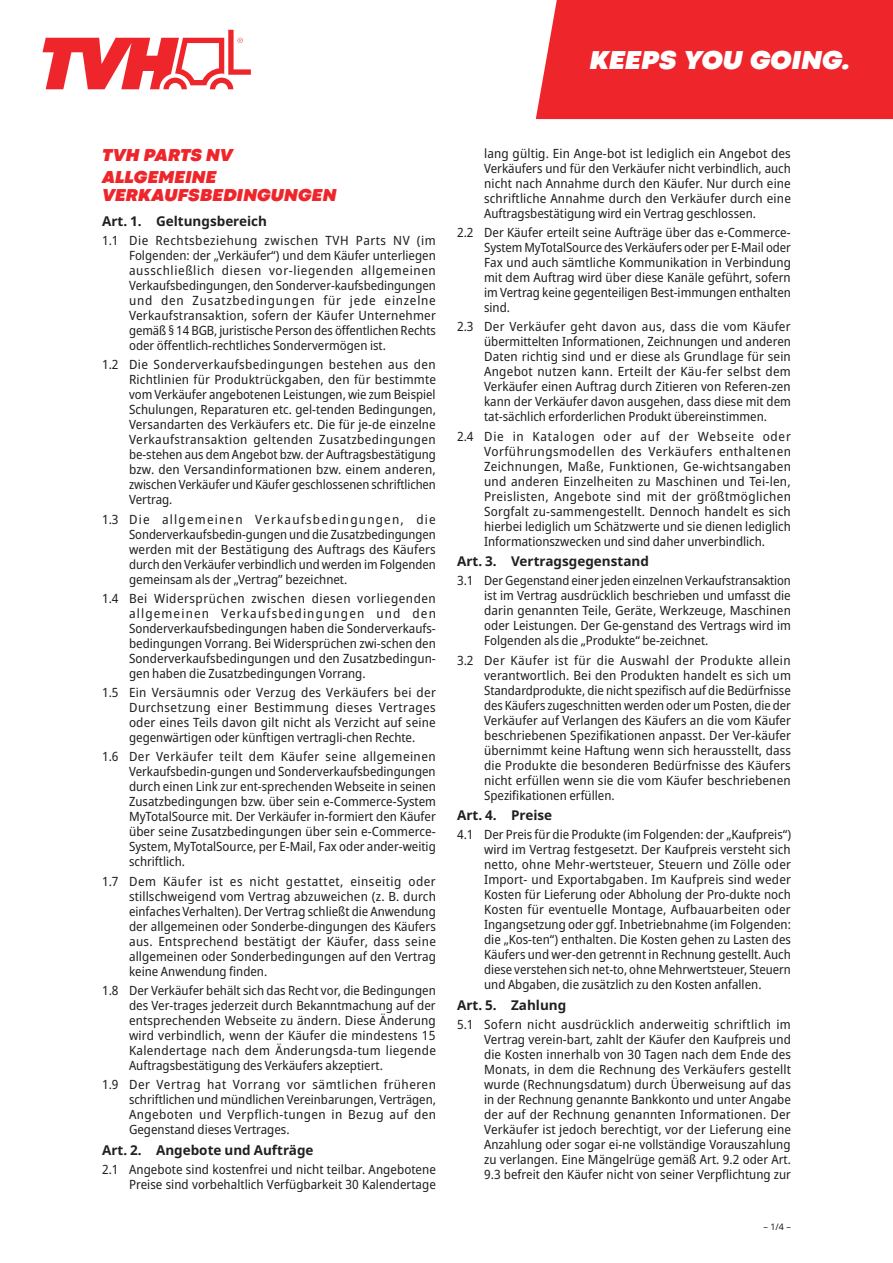
<style>
.page{position:relative;width:893px;height:1263px;background:#fff}
.page>*{position:absolute;margin:0;border:0;box-sizing:border-box;transform-origin:0 0}
.t1{font:italic 900 27px "Codec Pro";letter-spacing:.015em;color:#fff}
.t2{font:italic 900 18px/22.2px "Codec Pro";letter-spacing:.02em;color:#ee262c}
.t3{font:700 13.5px "Noto Sans";color:#231f20}
.t4{font:semi-condensed 12.75px/15px "Noto Sans";color:#231f20;text-align:justify}
.t5{font:9px "Noto Sans";color:#231f20}
</style>
<div class="page">
<div style="left:536px;top:0;width:357px;height:119px;background:#ee262c"></div>
<svg style="left:42px;top:29px;width:209px;height:61px"></svg>
<h1 class="t1" style="left:590px;top:39px;width:262px">KEEPS YOU GOING.</h1>
<h2 class="t2" style="left:102px;top:143px;width:132px">TVH PARTS NV<br>ALLGEMEINE</h2>
<h2 class="t2" style="left:102px;top:183px;width:236px">VERKAUFSBEDINGUNGEN</h2>
<p class="t3" style="left:102px;top:211px;width:167px">Art. 1. Geltungsbereich</p>
<p class="t4" style="left:129px;top:233px;width:308px;text-indent:-27px">1.1 Die Rechtsbeziehung zwischen TVH Parts NV (im Folgenden: der „Verkäufer“) und dem Käufer unterliegen ausschließlich diesen vor-liegenden allgemeinen Verkaufsbedingungen, den Sonderver-kaufsbedingungen und den Zusatzbedingungen für jede einzelne Verkaufstransaktion, sofern der Käufer Unternehmer gemäß § 14 BGB, juristische Person des öffentlichen Rechts oder öffentlich-rechtliches Sondervermögen ist.</p>
<p class="t4" style="left:129px;top:357px;width:308px;text-indent:-27px">1.2 Die Sonderverkaufsbedingungen bestehen aus den Richtlinien für Produktrückgaben, den für bestimmte vom Verkäufer angebotenen Leistungen, wie zum Beispiel Schulungen, Reparaturen etc. gel-tenden Bedingungen, Versandarten des Verkäufers etc. Die für je-de einzelne Verkaufstransaktion geltenden Zusatzbedingungen be-stehen aus dem Angebot bzw. der Auftragsbestätigung bzw. den Versandinformationen bzw. einem anderen, zwischen Verkäufer und Käufer geschlossenen schriftlichen Vertrag.</p>
<p class="t4" style="left:129px;top:512px;width:308px;text-indent:-27px">1.3 Die allgemeinen Verkaufsbedingungen, die Sonderverkaufsbedin-gungen und die Zusatzbedingungen werden mit der Bestätigung des Auftrags des Käufers durch den Verkäufer verbindlich und werden im Folgenden gemeinsam als der „Vertrag” bezeichnet.</p>
<p class="t4" style="left:129px;top:591px;width:308px;text-indent:-27px">1.4 Bei Widersprüchen zwischen diesen vorliegenden allgemeinen Verkaufsbedingungen und den Sonderverkaufsbedingungen haben die Sonderverkaufs&shy;bedingungen Vorrang. Bei Widersprüchen zwi-schen den Sonderverkaufsbedingungen und den Zusatzbedingun&shy;gen haben die Zusatzbedingungen Vorrang.</p>
<p class="t4" style="left:129px;top:685px;width:308px;text-indent:-27px">1.5 Ein Versäumnis oder Verzug des Verkäufers bei der Durchsetzung einer Bestimmung dieses Vertrages oder eines Teils davon gilt nicht als Verzicht auf seine gegenwärtigen oder künftigen vertragli-chen Rechte.</p>
<p class="t4" style="left:129px;top:749px;width:308px;text-indent:-27px">1.6 Der Verkäufer teilt dem Käufer seine allgemeinen Verkaufsbedin-gungen und Sonderverkaufsbedingungen durch einen Link zur ent-sprechenden Webseite in seinen Zusatzbedingungen bzw. über sein e-Commerce-System MyTotalSource mit. Der Verkäufer in-formiert den Käufer über seine Zusatzbedingungen über sein e-Commerce-System, MyTotalSource, per E-Mail, Fax oder ander-weitig schriftlich.</p>
<p class="t4" style="left:129px;top:874px;width:308px;text-indent:-27px">1.7 Dem Käufer ist es nicht gestattet, einseitig oder stillschweigend vom Vertrag abzuweichen (z. B. durch einfaches Verhalten). Der Vertrag schließt die Anwendung der allgemeinen oder Sonderbe-dingungen des Käufers aus. Entsprechend bestätigt der Käufer, dass seine allgemeinen oder Sonderbedingungen auf den Vertrag keine Anwendung finden.</p>
<p class="t4" style="left:129px;top:983px;width:308px;text-indent:-27px">1.8 Der Verkäufer behält sich das Recht vor, die Bedingungen des Ver-trages jederzeit durch Bekanntmachung auf der entsprechenden Webseite zu ändern. Diese Änderung wird verbindlich, wenn der Käufer die mindestens 15<br>Kalendertage nach dem Änderungsda-tum liegende Auftragsbestätigung des Verkäufers akzeptiert.</p>
<p class="t4" style="left:129px;top:1077px;width:308px;text-indent:-27px">1.9 Der Vertrag hat Vorrang vor sämtlichen früheren schriftlichen und mündlichen Vereinbarungen, Verträgen, Angeboten und Verpflich-tungen in Bezug auf den Gegenstand dieses Vertrages.</p>
<p class="t3" style="left:102px;top:1140px;width:213px">Art. 2. Angebote und Aufträge</p>
<p class="t4" style="left:102px;top:1162px;width:335px;text-align:right">2.1 Angebote sind kostenfrei und nicht teilbar. Angebotene<br>Preise sind vorbehaltlich Verfügbarkeit 30 Kalendertage</p>
<p class="t4" style="left:484px;top:146px;width:308px">lang gültig. Ein Ange-bot ist lediglich ein Angebot des Verkäufers und für den Verkäufer nicht verbindlich, auch nicht nach Annahme durch den Käufer. Nur durch eine schriftliche Annahme durch den Verkäufer durch eine Auftragsbestätigung wird ein Vertrag geschlossen.</p>
<p class="t4" style="left:484px;top:225px;width:308px;text-indent:-27px">2.2 Der Käufer erteilt seine Aufträge über das e-Commerce-System MyTotalSource des Verkäufers oder per E-Mail oder Fax und auch sämtliche Kommunikation in Verbindung mit dem Auftrag wird über diese Kanäle geführt, sofern im Vertrag keine gegenteiligen Best-immungen enthalten sind.</p>
<p class="t4" style="left:484px;top:320px;width:308px;text-indent:-27px">2.3 Der Verkäufer geht davon aus, dass die vom Käufer übermittelten Informationen, Zeichnungen und anderen Daten richtig sind und er diese als Grundlage für sein Angebot nutzen kann. Erteilt der Käu-fer selbst dem Verkäufer einen Auftrag durch Zitieren von Referen-zen kann der Verkäufer davon ausgehen, dass diese mit dem tat-sächlich erforderlichen Produkt übereinstimmen.</p>
<p class="t4" style="left:484px;top:429px;width:308px;text-indent:-27px">2.4 Die in Katalogen oder auf der Webseite oder Vorführungsmodellen des Verkäufers enthaltenen Zeichnungen, Maße, Funktionen, Ge-wichtsangaben und anderen Einzelheiten zu Maschinen und Tei-len, Preislisten, Angebote sind mit der größtmöglichen Sorgfalt zu-sammengestellt. Dennoch handelt es sich hierbei lediglich um Schätzwerte und sie dienen lediglich Informationszwecken und sind daher unverbindlich.</p>
<p class="t3" style="left:457px;top:552px;width:193px">Art. 3. Vertragsgegenstand</p>
<p class="t4" style="left:484px;top:574px;width:308px;text-indent:-27px">3.1 Der Gegenstand einer jeden einzelnen Verkaufstransaktion ist im Vertrag ausdrücklich beschrieben und umfasst die darin genannten Teile, Geräte, Werkzeuge, Maschinen oder Leistungen. Der Ge-genstand des Vertrags wird im Folgenden als die „Produkte“ be-zeichnet.</p>
<p class="t4" style="left:484px;top:653px;width:308px;text-indent:-27px">3.2 Der Käufer ist für die Auswahl der Produkte allein verantwortlich. Bei den Produkten handelt es sich um Standardprodukte, die nicht spezifisch auf die Bedürfnisse des Käufers zugeschnitten werden oder um Posten, die der Verkäufer auf Verlangen des Käufers an die vom Käufer beschriebenen Spezifikationen anpasst. Der Ver-käufer übernimmt keine Haftung wenn sich herausstellt, dass die Produkte die besonderen Bedürfnisse des Käufers nicht erfüllen wenn sie die vom Käufer beschriebenen Spezifikationen erfüllen.</p>
<p class="t3" style="left:457px;top:806px;width:97px">Art. 4. Preise</p>
<p class="t4" style="left:484px;top:828px;width:308px;text-indent:-27px">4.1 Der Preis für die Produkte (im Folgenden: der „Kaufpreis“) wird im Vertrag festgesetzt. Der Kaufpreis versteht sich netto, ohne Mehr-wertsteuer, Steuern und Zölle oder Import- und Exportabgaben. Im Kaufpreis sind weder Kosten für Lieferung oder Abholung der Pro-dukte noch Kosten für eventuelle Montage, Aufbauarbeiten oder Ingangsetzung oder ggf. Inbetriebnahme (im Folgenden: die „Kos-ten“) enthalten. Die Kosten gehen zu Lasten des Käufers und wer-den getrennt in Rechnung gestellt. Auch diese verstehen sich net-to, ohne Mehrwertsteuer, Steuern und Abgaben, die zusätzlich zu den Kosten anfallen.</p>
<p class="t3" style="left:457px;top:995px;width:111px">Art. 5. Zahlung</p>
<p class="t4" style="left:484px;top:1017px;width:308px;text-indent:-27px">5.1 Sofern nicht ausdrücklich anderweitig schriftlich im Vertrag verein-bart, zahlt der Käufer den Kaufpreis und die Kosten innerhalb von 30 Tagen nach dem Ende des Monats, in dem die Rechnung des Verkäufers gestellt wurde (Rechnungsdatum) durch Überweisung auf das in der Rechnung genannte Bankkonto und unter Angabe der auf der Rechnung genannten Informationen. Der Verkäufer ist jedoch berechtigt, vor der Lieferung eine Anzahlung oder sogar ei-ne vollständige Vorauszahlung zu verlangen. Eine Mängelrüge gemäß Art. 9.2 oder Art.<br>9.3 befreit den Käufer nicht von seiner Verpflichtung zur</p>
<p class="t5" style="left:764px;top:1220px;width:29px">– 1/4 –</p>
</div>
